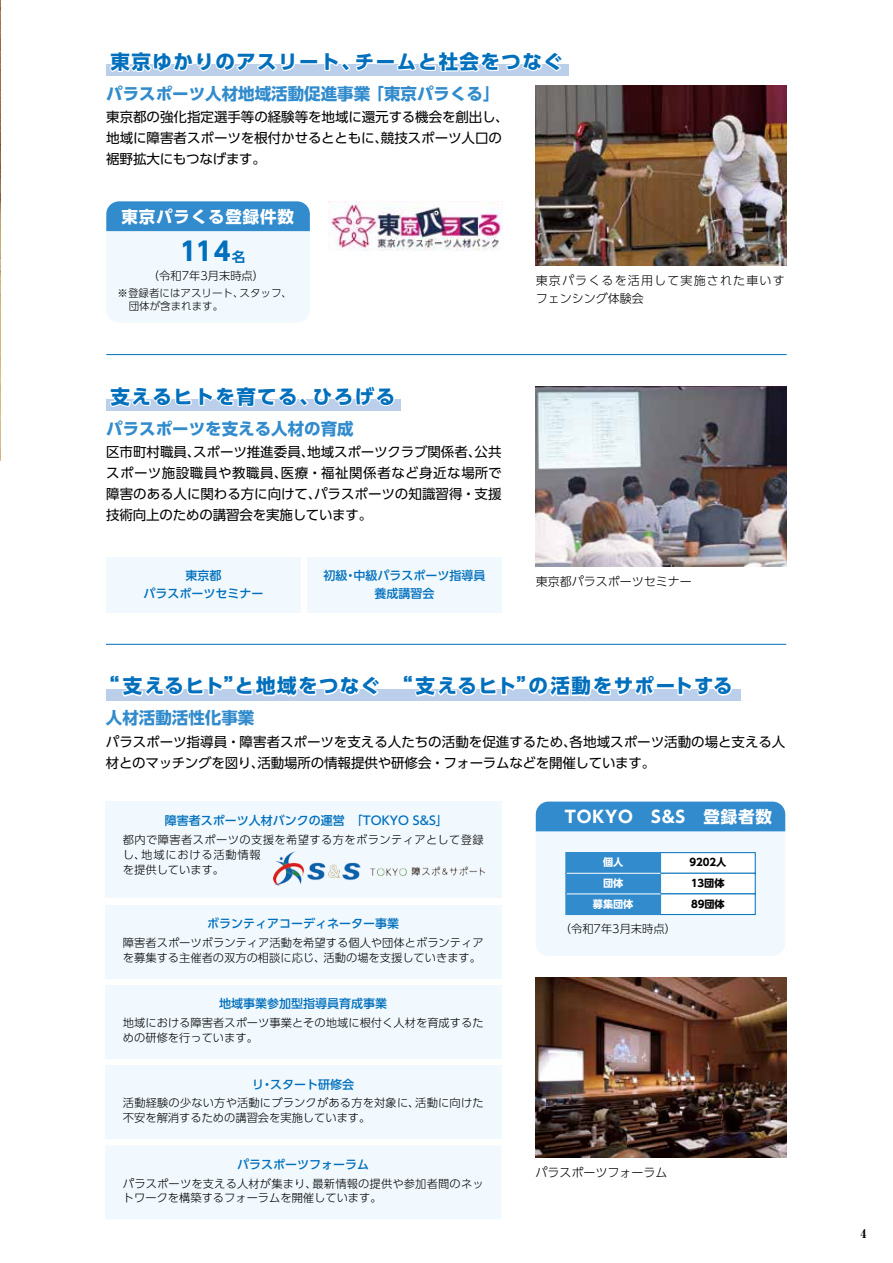
<style>
.page{position:relative;width:893px;height:1263px;background:#fff}
.page>*{position:absolute;margin:0;border:0;box-sizing:border-box;transform-origin:0 0}
.t1{font:700 25.5px "UD Shin Go Pro";color:#006fbc}
.t2{font:700 19.5px "UD Shin Go Pro";letter-spacing:.075em;color:#006fbc}
.t3{font:700 16.5px "UD Shin Go Pro";color:#318bcc}
.t4{font:700 16.5px "UD Shin Go Pro";letter-spacing:.05em;color:#fff}
.t5{font:13.5px/21px "UD Shin Go Pro";letter-spacing:-.005em;color:#000}
.t6{font:500 12px/18px "UD Shin Go Pro";color:#006fbc;text-align:center}
.t7{font:300 12px/18px "UD Shin Go Pro";letter-spacing:.095em;color:#000}
.t8{font:300 12px "UD Shin Go Pro";color:#000}
.t9{font:800 12px "Ryumin Pro";color:#000}
.t10{font:300 11.25px/15px "UD Shin Go Pro";color:#000}
.t11{font:300 11.25px/15px "UD Shin Go Pro";letter-spacing:.035em;color:#000}
.t12{font:300 10.5px/12.8px "UD Shin Go Pro";color:#000}
.t13{font:700 10.2px "UD Shin Go Pro";letter-spacing:-.005em;color:#000}
.t14{font:700 10.2px "UD Shin Go Pro";letter-spacing:-.005em;color:#fff}
.s1{font-family:"UD Shin Go Pro De";font-size:13.5px}
</style>
<div class="page">
<img style="left:0;top:0;width:1px;height:383px">
<hr style="left:0;top:383px;width:1px;height:148px;background:#006fbc">
<hr style="left:0;top:531px;width:1px;height:35px;background:#006fbc">
<img style="left:535px;top:977px;width:251px;height:181px">
<hr style="left:106px;top:644px;width:680px;height:1px;background:#006fbc">
<hr style="left:106px;top:354px;width:681px;height:1px;background:#006fbc">
<div style="left:106px;top:65px;width:463px;height:11px;background:#bbcfeb"></div>
<div style="left:106px;top:689px;width:635px;height:12px;background:#bbcfeb"></div>
<div style="left:105px;top:1065px;width:396px;height:74px;background:#f1f9fe"></div>
<div style="left:105px;top:1145px;width:396px;height:74px;background:#f1f9fe"></div>
<div style="left:105px;top:905px;width:396px;height:73px;background:#f1f9fe"></div>
<div style="left:105px;top:985px;width:396px;height:74px;background:#f1f9fe"></div>
<div style="left:105px;top:802px;width:396px;height:96px;background:#f1f9fe"></div>
<img style="left:273px;top:851px;width:211px;height:34px">
<div style="left:106px;top:399px;width:295px;height:12px;background:#bbcfeb"></div>
<img style="left:536px;top:386px;width:251px;height:180px">
<div style="left:106px;top:557px;width:195px;height:55px;background:#f1f9fe"></div>
<div style="left:307px;top:557px;width:195px;height:55px;background:#f1f9fe"></div>
<svg style="left:110px;top:399px;width:285px;height:8px"></svg>
<div style="left:536px;top:802px;width:249px;height:154px;background:#f1f9fe;border-radius:13px"></div>
<svg style="left:122px;top:689px;width:257px;height:8px"></svg>
<svg style="left:415px;top:689px;width:239px;height:8px"></svg>
<svg style="left:677px;top:689px;width:55px;height:7px"></svg>
<div style="left:660px;top:853px;width:95px;height:20px;background:#fff"></div>
<div style="left:660px;top:852px;width:95px;height:21px;border:1px solid #006fbc"></div>
<div style="left:566px;top:853px;width:94px;height:20px;background:#318bcc"></div>
<div style="left:565px;top:852px;width:96px;height:21px;border:1px solid #318bcc"></div>
<div style="left:660px;top:873px;width:95px;height:21px;background:#fff"></div>
<div style="left:660px;top:873px;width:95px;height:21px;border:1px solid #006fbc"></div>
<div style="left:566px;top:873px;width:94px;height:21px;background:#318bcc"></div>
<div style="left:565px;top:873px;width:96px;height:21px;border:1px solid #318bcc"></div>
<div style="left:660px;top:894px;width:95px;height:20px;background:#fff"></div>
<div style="left:660px;top:893px;width:95px;height:22px;border:1px solid #006fbc"></div>
<div style="left:566px;top:894px;width:94px;height:20px;background:#318bcc"></div>
<div style="left:565px;top:893px;width:96px;height:22px;border:1px solid #318bcc"></div>
<hr style="left:567px;top:873px;width:93px;height:1px;background:#fff">
<hr style="left:567px;top:893px;width:93px;height:1px;background:#fff">
<img style="left:536px;top:85px;width:251px;height:181px">
<img style="left:328px;top:201px;width:174px;height:50px">
<svg style="left:107px;top:64px;width:190px;height:8px"></svg>
<svg style="left:323px;top:64px;width:52px;height:8px"></svg>
<svg style="left:395px;top:64px;width:170px;height:8px"></svg>
<div style="left:106px;top:201px;width:204px;height:122px;background:#f1f9fe;border-radius:13px"></div>
<div style="left:106px;top:201px;width:204px;height:30px;background:#318bcc"></div>
<div style="left:536px;top:802px;width:249px;height:29px;background:#318bcc"></div>
<h2 class="t2" style="left:111px;top:46px;width:454px">東京ゆかりのアスリート、チームと社会をつなぐ</h2>
<p class="t3" style="left:106px;top:80px;width:395px">パラスポーツ人材地域活動促進事業 「東京パラくる」</p>
<p class="t5" style="left:106px;top:106px;width:404px">東京都の強化指定選手等の経験等を地域に還元する機会を創出し、地域に障害者スポーツを根付かせるとともに、競技スポーツ人口の裾野拡大にもつなげます。</p>
<p class="t4" style="left:121px;top:203px;width:174px">東京パラくる登録件数</p>
<h1 class="t1" style="left:180px;top:230px;width:67px">114<span class="s1">名</span></h1>
<p class="t10" style="left:148px;top:268px;width:118px">（令和7年3月末時点）</p>
<p class="t12" style="left:129px;top:286px;width:165px;text-indent:-11px">※登録者にはアスリート、スタッフ、団体が含まれます。</p>
<h2 class="t2" style="left:111px;top:380px;width:286px">支えるヒトを育てる、ひろげる</h2>
<p class="t3" style="left:106px;top:415px;width:249px">パラスポーツを支える人材の育成</p>
<p class="t5" style="left:106px;top:441px;width:397px;text-align:justify">区市町村職員、スポーツ推進委員、地域スポーツクラブ関係者、公共スポーツ施設職員や教職員、医療・福祉関係者など身近な場所で障害のある人に関わる方に向けて、パラスポーツの知識習得・支援技術向上のための講習会を実施しています。</p>
<p class="t6" style="left:144px;top:566px;width:121px">東京都<br>パラスポーツセミナー</p>
<p class="t6" style="left:323px;top:566px;width:164px">初級・中級パラスポーツ指導員養成講習会</p>
<p class="t7" style="left:536px;top:271px;width:250px">東京パラくるを活用して実施された車いすフェンシング体験会</p>
<p class="t8" style="left:536px;top:572px;width:157px">東京都パラスポーツセミナー</p>
<h2 class="t2" style="left:100px;top:670px;width:634px">“支えるヒト”と地域をつなぐ　“支えるヒト”の活動をサポートする</h2>
<p class="t3" style="left:106px;top:704px;width:150px">人材活動活性化事業</p>
<p class="t5" style="left:106px;top:731px;width:681px">パラスポーツ指導員・障害者スポーツを支える人たちの活動を促進するため、各地域スポーツ活動の場と支える人材とのマッチングを図り、活動場所の情報提供や研修会・フォーラムなどを開催しています。</p>
<p class="t6" style="left:165px;top:811px;width:284px">障害者スポーツ人材バンクの運営　「TOKYO S&amp;S」</p>
<p class="t11" style="left:123px;top:831px;width:362px">都内で障害者スポーツの支援を希望する方をボランティアとして登録し、地域における活動情報<br>を提供しています。</p>
<p class="t6" style="left:207px;top:914px;width:193px">ボランティアコーディネーター事業</p>
<p class="t10" style="left:123px;top:934px;width:362px">障害者スポーツボランティア活動を希望する個人や団体とボランティアを募集する主催者の双方の相談に応じ、活動の場を支援していきます。</p>
<p class="t6" style="left:219px;top:994px;width:169px">地域事業参加型指導員育成事業</p>
<p class="t10" style="left:123px;top:1015px;width:362px">地域における障害者スポーツ事業とその地域に根付く人材を育成するための研修を行っています。</p>
<p class="t6" style="left:252px;top:1074px;width:103px">リ・スタート研修会</p>
<p class="t10" style="left:123px;top:1095px;width:362px">活動経験の少ない方や活動にブランクがある方を対象に、活動に向けた不安を解消するための講習会を実施しています。</p>
<p class="t6" style="left:237px;top:1155px;width:133px">パラスポーツフォーラム</p>
<p class="t10" style="left:123px;top:1175px;width:362px">パラスポーツを支える人材が集まり、最新情報の提供や参加者間のネットワークを構築するフォーラムを開催しています。</p>
<p class="t4" style="left:565px;top:804px;width:209px">TOKYO　S&amp;S　登録者数</p>
<p class="t14" style="left:603px;top:854px;width:22px">個人</p>
<p class="t13" style="left:689px;top:854px;width:38px">9202人</p>
<p class="t14" style="left:603px;top:875px;width:22px">団体</p>
<p class="t13" style="left:691px;top:875px;width:35px">13団体</p>
<p class="t14" style="left:593px;top:895px;width:42px">募集団体</p>
<p class="t13" style="left:691px;top:895px;width:35px">89団体</p>
<p class="t10" style="left:560px;top:921px;width:118px">（令和7年3月末時点）</p>
<p class="t8" style="left:535px;top:1163px;width:133px">パラスポーツフォーラム</p>
<p class="t9" style="left:861px;top:1224px;width:7px">4</p>
</div>
